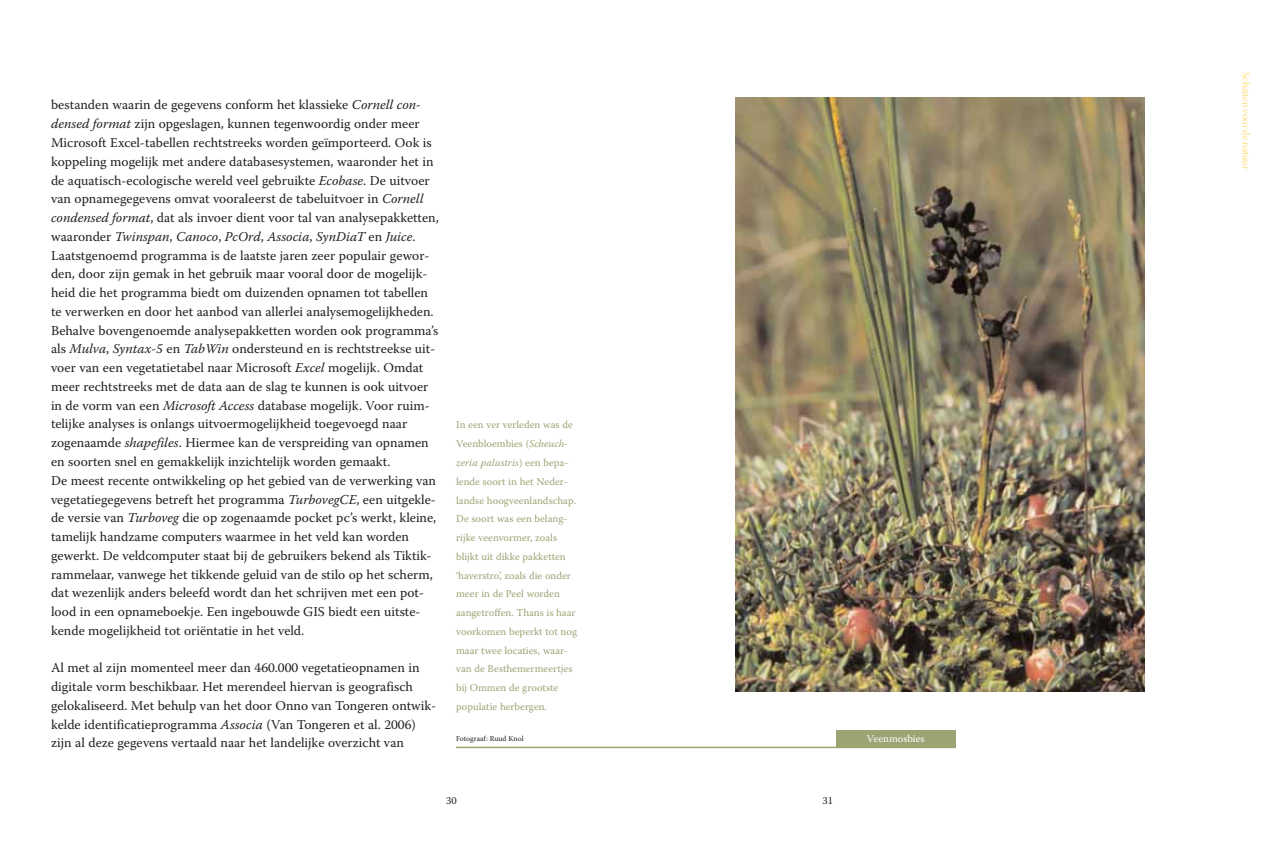
<style>
.page{position:relative;width:1276px;height:851px;background:#fff}
.page>*{position:absolute;margin:0;border:0;box-sizing:border-box;transform-origin:0 0}
.t1{font:13.5px/18.8px "Warnock Pro";color:#231f20}
.t2{font:10.5px/18.8px "Warnock Pro";color:#9ea374}
.t3{font:10.5px "Warnock Pro Light Disp";color:#ffd457}
.t4{font:10.5px "Warnock Pro";color:#fff}
.t5{font:10.5px "Warnock Pro";color:#231f20}
.t6{font:7.5px "Warnock Pro";color:#231f20}
.s1{font-style:italic}
</style>
<div class="page">
<img style="left:736px;top:98px;width:408px;height:593px">
<hr style="left:456px;top:746px;width:499px;height:2px;background:#9ea374">
<div style="left:837px;top:730px;width:119px;height:17px;background:#9ea374"></div>
<p class="t1" style="left:51px;top:97px;width:389px">bestanden waarin de gegevens conform het klassieke <span class="s1">Cornell con&shy;densed format</span> zijn opgeslagen, kunnen tegenwoordig onder meer Microsoft Excel-tabellen rechtstreeks worden geïmporteerd. Ook is koppeling mogelijk met andere databasesystemen, waaronder het in de aquatisch-ecologische wereld veel gebruikte <span class="s1">Ecobase</span>. De uitvoer van opnamegegevens omvat vooraleerst de tabeluitvoer in <span class="s1">Cornell condensed format</span>, dat als invoer dient voor tal van analysepakketten, waaronder <span class="s1">Twinspan</span>, <span class="s1">Canoco</span>, <span class="s1">PcOrd</span>, <span class="s1">Associa</span>, <span class="s1">SynDiaT</span> en <span class="s1">Juice</span>.<br>Laatstgenoemd programma is de laatste jaren zeer populair gewor&shy;den, door zijn gemak in het gebruik maar vooral door de mogelijk&shy;heid die het programma biedt om duizenden opnamen tot tabellen te verwerken en door het aanbod van allerlei analysemogelijkheden.<br>Behalve bovengenoemde analysepakketten worden ook programma’s als <span class="s1">Mulva</span>, <span class="s1">Syntax-5</span> en <span class="s1">TabWin</span> ondersteund en is rechtstreekse uit&shy;voer van een vegetatietabel naar Microsoft <span class="s1">Excel</span> mogelijk. Omdat meer rechtstreeks met de data aan de slag te kunnen is ook uitvoer in de vorm van een <span class="s1">Microsoft Access</span> database mogelijk. Voor ruim&shy;telijke analyses is onlangs uitvoermogelijkheid toegevoegd naar zogenaamde <span class="s1">shapefiles</span>. Hiermee kan de verspreiding van opnamen en soorten snel en gemakkelijk inzichtelijk worden gemaakt.<br>De meest recente ontwikkeling op het gebied van de verwerking van vegetatiegegevens betreft het programma <span class="s1">TurbovegCE</span>, een uitgekle&shy;de versie van <span class="s1">Turboveg</span> die op zogenaamde pocket pc’s werkt, kleine, tamelijk handzame computers waarmee in het veld kan worden gewerkt. De veldcomputer staat bij de gebruikers bekend als Tiktik&shy;rammelaar, vanwege het tikkende geluid van de stilo op het scherm, dat wezenlijk anders beleefd wordt dan het schrijven met een pot&shy;lood in een opnameboekje. Een ingebouwde GIS biedt een uitste&shy;kende mogelijkheid tot oriëntatie in het veld.</p>
<p class="t1" style="left:51px;top:659px;width:387px">Al met al zijn momenteel meer dan 460.000 vegetatieopnamen in digitale vorm beschikbaar. Het merendeel hiervan is geografisch gelokaliseerd. Met behulp van het door Onno van Tongeren ontwik&shy;kelde identificatieprogramma <span class="s1">Associa</span> (Van Tongeren et al. 2006) zijn al deze gegevens vertaald naar het landelijke overzicht van</p>
<p class="t2" style="left:456px;top:416px;width:122px">In een ver verleden was de<br>Veenbloembies (<span class="s1">Scheuch&shy;zeria palustris</span>) een bepa&shy;lende soort in het Neder&shy;landse hoogveenlandschap.<br>De soort was een belang&shy;rijke veenvormer, zoals blijkt uit dikke pakketten ‘haverstro’, zoals die onder meer in de Peel worden aangetroffen. Thans is haar voorkomen beperkt tot nog maar twee locaties, waar&shy;van de Besthemermeertjes bij Ommen de grootste populatie herbergen.</p>
<p class="t6" style="left:456px;top:735px;width:69px">Fotograaf: Ruud Knol</p>
<p class="t4" style="left:867px;top:734px;width:59px">Veenmosbies</p>
<p class="t5" style="left:446px;top:796px;width:12px">30</p>
<p class="t5" style="left:822px;top:796px;width:12px">31</p>
<p class="t3" style="left:1250px;top:72px;width:98px;rotate:90deg">Schatten voor de natuur</p>
</div>
